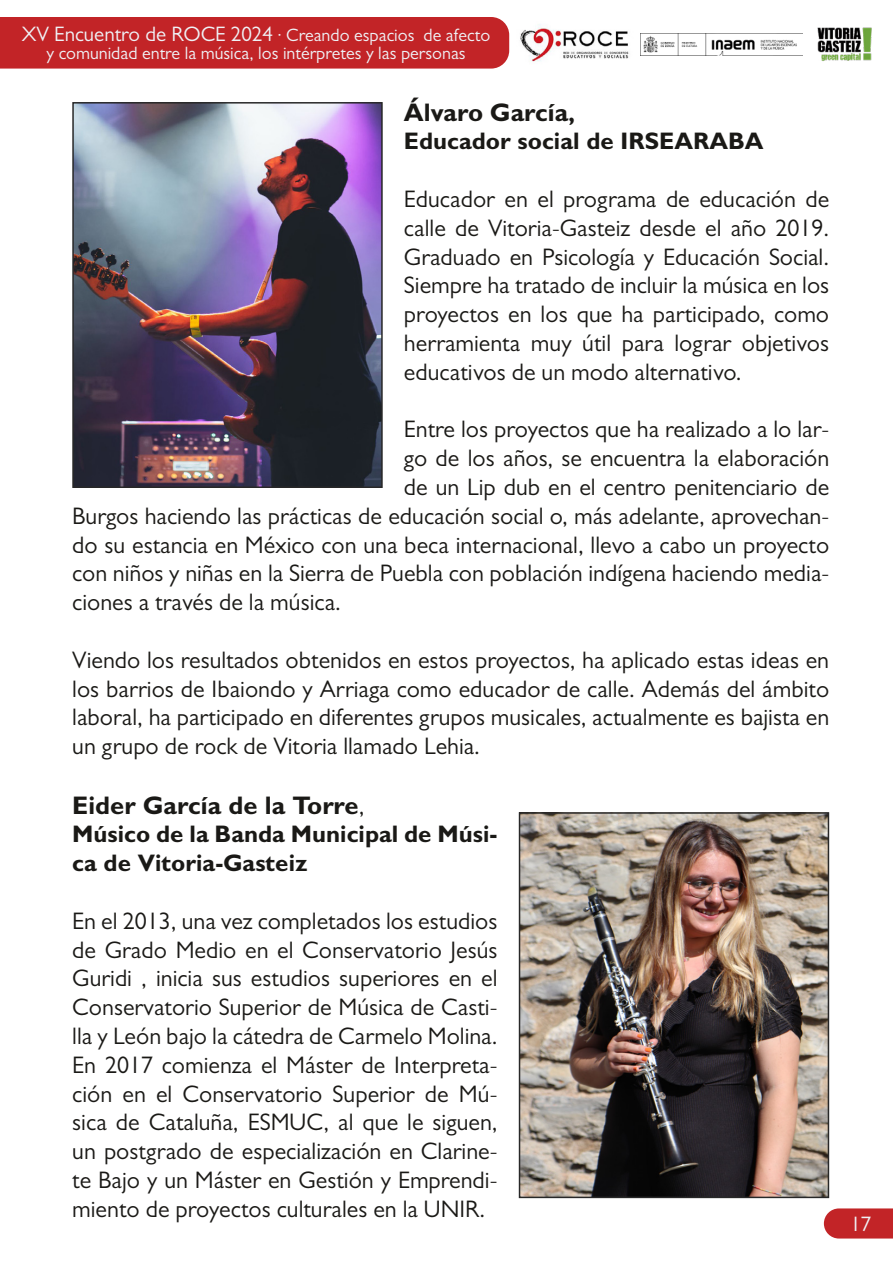
<style>
.page{position:relative;width:893px;height:1263px;background:#fff}
.page>*{position:absolute;margin:0;border:0;box-sizing:border-box;transform-origin:0 0}
.t1{font:700 25.5px "Gill Sans MT Pro";color:#1a1916}
.t2{font:24px/28.8px "Gill Sans MT Pro";color:#1a1916;text-align:justify}
.t3{font:700 24px/28.8px "Gill Sans MT Pro";color:#1a1916}
.t4{font:21px "Gill Sans MT Pro";color:#eff1f5}
.t5{font:18px/18px "Gill Sans MT Pro";color:#eff1f5;text-align:center}
.s1{font-size:21px}
.s2{font-size:24px}
.s3{font-weight:400;font-size:24px}
</style>
<div class="page">
<svg style="left:824px;top:1208px;width:69px;height:30px;background:#c53033"></svg>
<div style="left:0;top:17px;width:509px;height:52px;background:#c22427"></div>
<img style="left:641px;top:33px;width:161px;height:22px">
<img style="left:520px;top:24px;width:109px;height:38px">
<img style="left:817px;top:27px;width:55px;height:34px">
<img style="left:75px;top:105px;width:305px;height:380px">
<div style="left:72px;top:102px;width:311px;height:386px;border:2px solid #282828"></div>
<img style="left:522px;top:815px;width:304px;height:380px">
<div style="left:519px;top:812px;width:310px;height:386px;border:2px solid #282828"></div>
<p class="t5" style="left:22px;top:26px;width:470px"><span class="s1">XV Encuentro de ROCE 2024</span> · Creando espacios de afecto y comunidad entre la música, los intérpretes y las personas</p>
<p class="t1" style="left:404px;top:96px;width:173px">Álvaro García<span class="s2">,</span></p>
<p class="t3" style="left:404px;top:126px;width:361px">Educador social de IRSEARABA</p>
<p class="t2" style="left:404px;top:184px;width:427px">Educador en el programa de educación de calle de Vitoria-Gasteiz desde el año 2019.<br>Graduado en Psicología y Educación Social.<br>Siempre ha tratado de incluir la música en los proyectos en los que ha participado, como herramienta muy útil para lograr objetivos educativos de un modo alternativo.</p>
<p class="t2" style="left:404px;top:415px;width:427px">Entre los proyectos que ha realizado a lo lar-</p>
<p class="t2" style="left:404px;top:443px;width:427px">go de los años, se encuentra la elaboración</p>
<p class="t2" style="left:404px;top:472px;width:427px">de un Lip dub en el centro penitenciario de</p>
<p class="t2" style="left:72px;top:501px;width:758px">Burgos haciendo las prácticas de educación social o, más adelante, aprovechan-</p>
<p class="t2" style="left:72px;top:530px;width:758px">do su estancia en México con una beca internacional, llevo a cabo un proyecto</p>
<p class="t2" style="left:72px;top:559px;width:758px">con niños y niñas en la Sierra de Puebla con población indígena haciendo media-</p>
<p class="t2" style="left:72px;top:587px;width:270px">ciones a través de la música.</p>
<p class="t2" style="left:72px;top:645px;width:758px">Viendo los resultados obtenidos en estos proyectos, ha aplicado estas ideas en los barrios de Ibaiondo y Arriaga como educador de calle. Además del ámbito laboral, ha participado en diferentes grupos musicales, actualmente es bajista en un grupo de rock de Vitoria llamado Lehia.</p>
<p class="t1" style="left:72px;top:789px;width:294px">Eider García de la Torre<span class="s3">,</span></p>
<p class="t3" style="left:72px;top:819px;width:427px">Músico de la Banda Municipal de Músi&shy;ca de Vitoria-Gasteiz</p>
<p class="t2" style="left:72px;top:906px;width:427px">En el 2013, una vez completados los estudios de Grado Medio en el Conservatorio Jesús Guridi , inicia sus estudios superiores en el Conservatorio Superior de Música de Casti&shy;lla y León bajo la cátedra de Carmelo Molina.<br>En 2017 comienza el Máster de Interpreta&shy;ción en el Conservatorio Superior de Mú&shy;sica de Cataluña, ESMUC, al que le siguen, un postgrado de especialización en Clarine&shy;te Bajo y un Máster en Gestión y Emprendi&shy;miento de proyectos culturales en la UNIR.</p>
<p class="t4" style="left:850px;top:1211px;width:22px">17</p>
</div>
